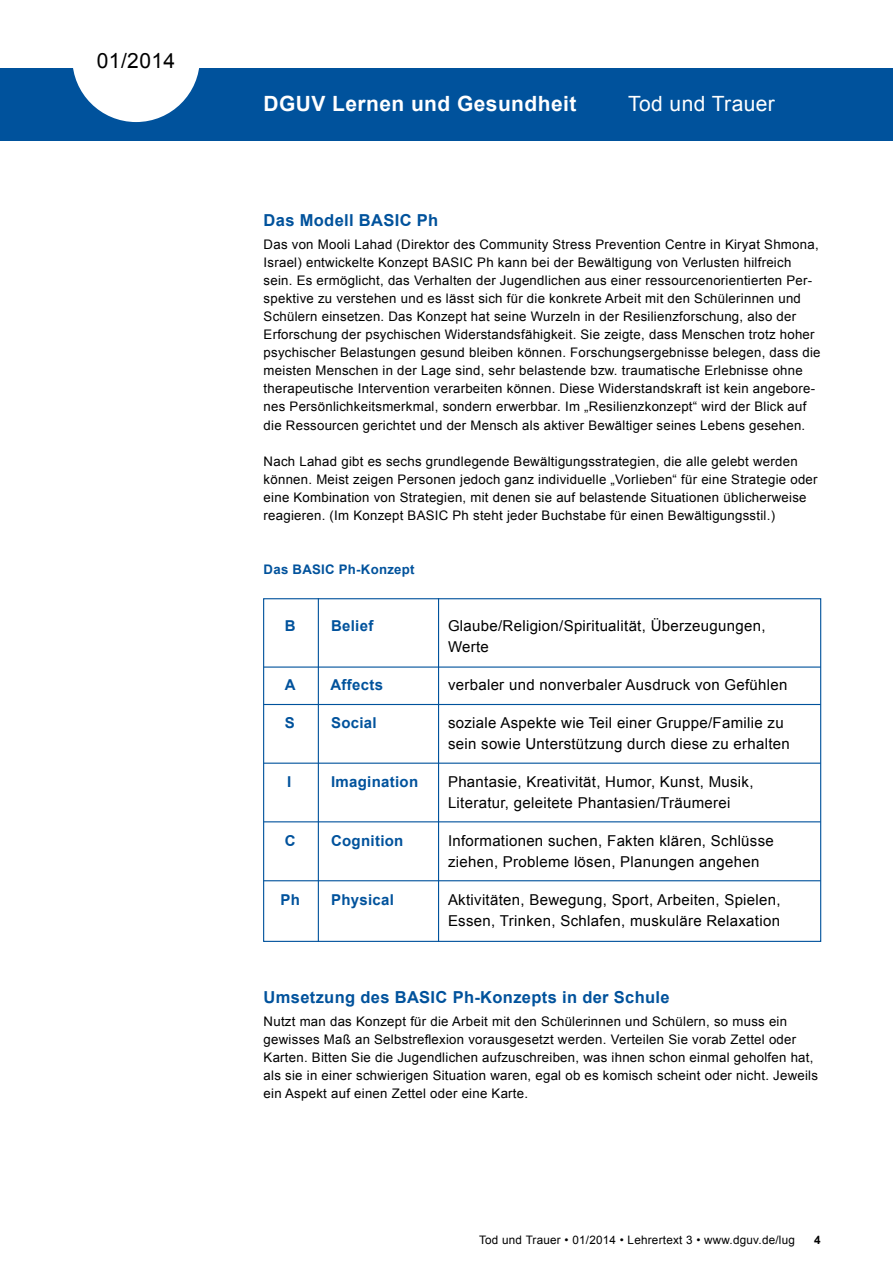
<style>
.page{position:relative;width:893px;height:1263px;background:#fff}
.page>*{position:absolute;margin:0;border:0;box-sizing:border-box;transform-origin:0 0}
.t1{font:700 21px "Arial";letter-spacing:.02em;color:#fff}
.t2{font:21px "Arial";letter-spacing:.02em;color:#fff}
.t3{font:21px "Arial";letter-spacing:.02em;color:#000}
.t4{font:700 16.5px "Arial";letter-spacing:.02em;color:#00529c}
.t5{font:15px/21px "Arial";letter-spacing:.02em;color:#000}
.t6{font:700 15px "Arial";letter-spacing:.02em;color:#00529c}
.t7{font:13.2px/18px "Arial";letter-spacing:.02em;color:#000}
.t8{font:700 13.2px "Arial";letter-spacing:.02em;color:#00529c}
.t9{font:11.7px "Arial";letter-spacing:.02em;color:#000}
.t10{font:700 11.7px "Arial";color:#000}
</style>
<div class="page">
<div style="left:0;top:68px;width:893px;height:72px;background:#00529c"></div>
<svg style="left:73px;top:68px;width:127px;height:54px"></svg>
<hr style="left:264px;top:666px;width:557px;height:2px;background:#00529c">
<hr style="left:264px;top:704px;width:557px;height:1px;background:#00529c">
<hr style="left:264px;top:763px;width:557px;height:1px;background:#00529c">
<hr style="left:264px;top:821px;width:557px;height:1px;background:#00529c">
<hr style="left:264px;top:880px;width:557px;height:1px;background:#00529c">
<hr style="left:318px;top:598px;width:1px;height:344px;background:#00529c">
<hr style="left:438px;top:598px;width:1px;height:344px;background:#00529c">
<h1 class="t3" style="left:97px;top:47px;width:80px">01/2014</h1>
<h1 class="t1" style="left:264px;top:90px;width:314px">DGUV Lernen und Gesundheit</h1>
<h1 class="t2" style="left:628px;top:90px;width:148px">Tod und Trauer</h1>
<p class="t4" style="left:264px;top:209px;width:176px">Das Modell BASIC Ph</p>
<p class="t7" style="left:264px;top:235px;width:558px">Das von Mooli Lahad (Direktor des Community Stress Prevention Centre in Kiryat Shmona, Israel) entwickelte Konzept BASIC Ph kann bei der Bewältigung von Verlusten hilfreich sein. Es ermöglicht, das Verhalten der Jugendlichen aus einer ressourcenorientierten Per&shy;spektive zu verstehen und es lässt sich für die konkrete Arbeit mit den Schülerinnen und Schülern einsetzen. Das Konzept hat seine Wurzeln in der Resilienzforschung, also der Erforschung der psychischen Widerstandsfähigkeit. Sie zeigte, dass Menschen trotz hoher psychischer Belastungen gesund bleiben können. Forschungsergebnisse belegen, dass die meisten Menschen in der Lage sind, sehr belastende bzw. traumatische Erlebnisse ohne therapeutische Intervention verarbeiten können. Diese Widerstandskraft ist kein angebore&shy;nes Persönlichkeitsmerkmal, sondern erwerbbar. Im „Resilienzkonzept“ wird der Blick auf die Ressourcen gerichtet und der Mensch als aktiver Bewältiger seines Lebens gesehen.</p>
<p class="t7" style="left:264px;top:452px;width:555px">Nach Lahad gibt es sechs grundlegende Bewältigungsstrategien, die alle gelebt werden können. Meist zeigen Personen jedoch ganz individuelle „Vorlieben“ für eine Strategie oder eine Kombination von Strategien, mit denen sie auf belastende Situationen üblicherweise reagieren. (Im Konzept BASIC Ph steht jeder Buchstabe für einen Bewältigungsstil.)</p>
<p class="t8" style="left:264px;top:561px;width:152px">Das BASIC Ph-Konzept</p>
<p class="t6" style="left:285px;top:616px;width:12px">B</p>
<p class="t6" style="left:331px;top:616px;width:44px">Belief</p>
<p class="t5" style="left:448px;top:616px;width:319px">Glaube/Religion/Spiritualität, Überzeugungen,<br>Werte</p>
<p class="t6" style="left:285px;top:675px;width:12px">A</p>
<p class="t6" style="left:330px;top:675px;width:54px">Affects</p>
<p class="t5" style="left:448px;top:675px;width:341px">verbaler und nonverbaler Ausdruck von Gefühlen</p>
<p class="t6" style="left:285px;top:713px;width:12px">S</p>
<p class="t6" style="left:331px;top:713px;width:47px">Social</p>
<p class="t5" style="left:448px;top:713px;width:343px">soziale Aspekte wie Teil einer Gruppe/Familie zu sein sowie Unterstützung durch diese zu erhalten</p>
<p class="t6" style="left:287px;top:772px;width:6px">I</p>
<p class="t6" style="left:331px;top:772px;width:89px">Imagination</p>
<p class="t5" style="left:448px;top:772px;width:307px">Phantasie, Kreativität, Humor, Kunst, Musik,<br>Literatur, geleitete Phantasien/Träumerei</p>
<p class="t6" style="left:285px;top:831px;width:12px">C</p>
<p class="t6" style="left:331px;top:831px;width:74px">Cognition</p>
<p class="t5" style="left:448px;top:831px;width:327px">Informationen suchen, Fakten klären, Schlüsse ziehen, Probleme lösen, Planungen angehen</p>
<p class="t6" style="left:281px;top:890px;width:21px">Ph</p>
<p class="t6" style="left:331px;top:890px;width:64px">Physical</p>
<p class="t5" style="left:448px;top:890px;width:334px">Aktivitäten, Bewegung, Sport, Arbeiten, Spielen,<br>Essen, Trinken, Schlafen, muskuläre Relaxation</p>
<p class="t4" style="left:264px;top:986px;width:407px">Umsetzung des BASIC Ph-Konzepts in der Schule</p>
<p class="t7" style="left:264px;top:1012px;width:556px">Nutzt man das Konzept für die Arbeit mit den Schülerinnen und Schülern, so muss ein gewisses Maß an Selbstreflexion vorausgesetzt werden. Verteilen Sie vorab Zettel oder Karten. Bitten Sie die Jugendlichen aufzuschreiben, was ihnen schon einmal geholfen hat, als sie in einer schwierigen Situation waren, egal ob es komisch scheint oder nicht. Jeweils ein Aspekt auf einen Zettel oder eine Karte.</p>
<p class="t9" style="left:479px;top:1232px;width:317px">Tod und Trauer • 01/2014 • Lehrertext 3 • www.dguv.de/lug</p>
<p class="t10" style="left:814px;top:1232px;width:8px">4</p>
</div>
